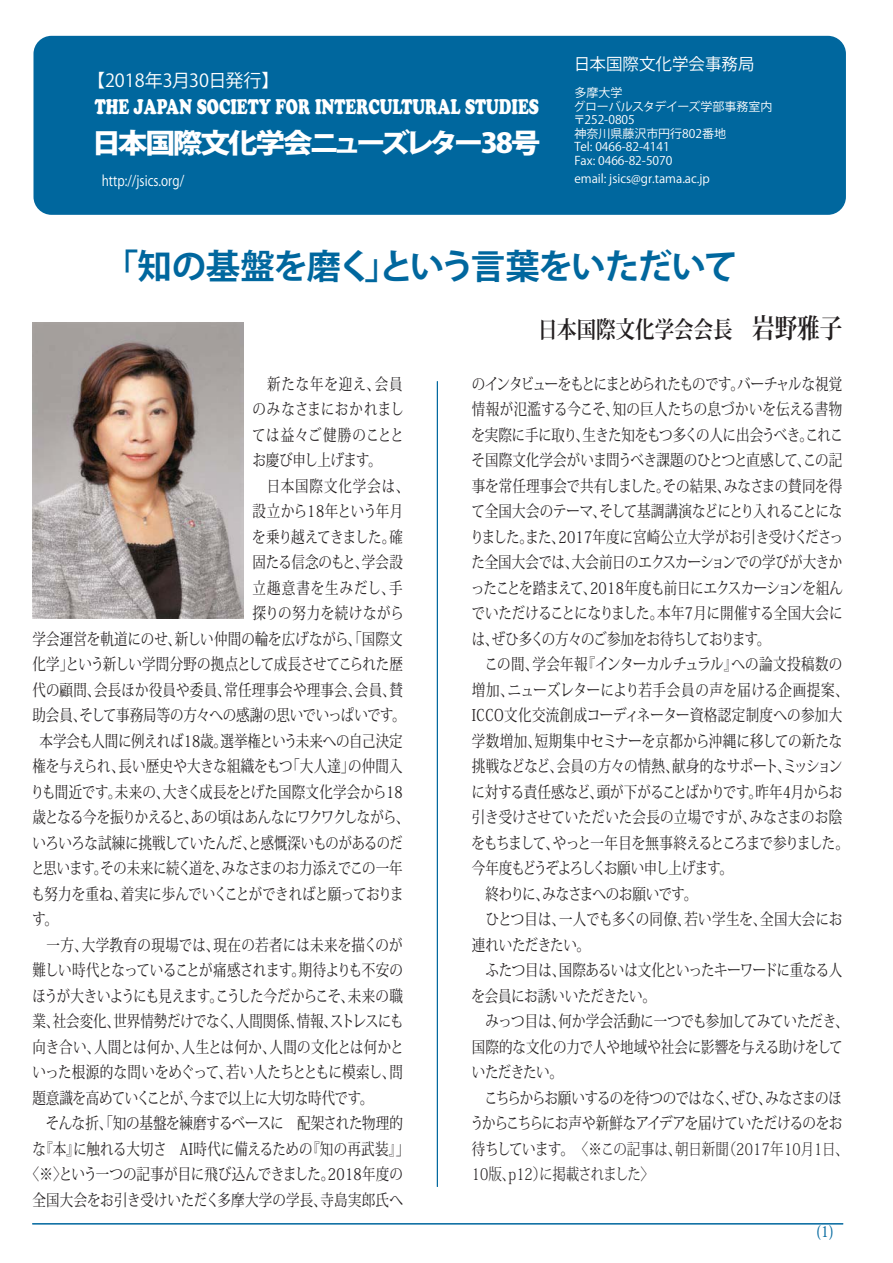
<style>
.page{position:relative;width:893px;height:1263px;background:#fff}
.page>*{position:absolute;margin:0;border:0;box-sizing:border-box;transform-origin:0 0}
.t1{font:34.5px "Koz Go Pr 6 N Bold 90 msp RKSJ H";letter-spacing:-.04em;color:#00679e}
.t2{font:27.3px "Koz Go Pr 6 N Heavy 90 msp RKSJ H";letter-spacing:-.085em;color:#fff;scale:1.09 1}
.t3{font:23.4px "Koz Min Pr 6 N Bold 90 msp RKSJ H";color:#231f20;scale:.83 1}
.t4{font:21px "Cooper Black Std";color:#fff;scale:.71 1}
.t5{font:18px "Koz Go Pr 6 N Regular 90 msp RKSJ H";color:#fff}
.t6{font:16.5px "Koz Go Pr 6 N Regular 90 msp RKSJ H";color:#fff}
.t7{font:16.2px/25.5px "Koz Min Pr 6 N Regular 90 msp RKSJ H";letter-spacing:-.01em;color:#231f20;scale:.83 1}
.t8{font:16.2px "Koz Min Pr 6 N Regular 90 msp RKSJ H";letter-spacing:-.03em;color:#231f20;scale:.83 1}
.t9{font:16.2px "Koz Min Pr 6 N Regular 90 msp RKSJ H";letter-spacing:.02em;color:#231f20;scale:.83 1}
.t10{font:16.2px "Koz Min Pr 6 N Regular 90 msp RKSJ H";letter-spacing:.01em;color:#231f20;scale:.83 1}
.t11{font:16.2px/25.5px "Koz Min Pr 6 N Light 90 msp RKSJ H";color:#231f20;scale:.83 1}
.t12{font:16.2px "Koz Min Pr 6 N Regular 90 msp RKSJ H";letter-spacing:-.05em;color:#231f20;scale:.83 1}
.t13{font:16.2px "Koz Min Pr 6 N Regular 90 msp RKSJ H";letter-spacing:-.04em;color:#231f20;scale:.83 1}
.t14{font:16.2px "Koz Min Pr 6 N Regular 90 msp RKSJ H";letter-spacing:-.01em;color:#231f20;scale:.82 1}
.t15{font:16.2px "Koz Min Pr 6 N Regular 90 msp RKSJ H";letter-spacing:-.065em;color:#231f20;scale:.83 1}
.t16{font:16.2px "Koz Min Pr 6 N Regular 90 msp RKSJ H";letter-spacing:.015em;color:#231f20;scale:.83 1}
.t17{font:16.2px "Koz Min Pr 6 N Regular 90 msp RKSJ H";letter-spacing:.025em;color:#231f20;scale:.83 1}
.t18{font:16.2px "Koz Min Pr 6 N Regular 90 msp RKSJ H";letter-spacing:.055em;color:#231f20;scale:.83 1}
.t19{font:16.2px "Koz Min Pr 6 N Regular 90 msp RKSJ H";letter-spacing:.05em;color:#231f20;scale:.83 1}
.t20{font:16.2px "Koz Min Pr 6 N Regular 90 msp RKSJ H";letter-spacing:.07em;color:#231f20;scale:.83 1}
.t21{font:16.2px "Koz Min Pr 6 N Regular 90 msp RKSJ H";letter-spacing:.075em;color:#231f20;scale:.83 1}
.t22{font:16.2px "Koz Min Pr 6 N Regular 90 msp RKSJ H";letter-spacing:.04em;color:#231f20;scale:.83 1}
.t23{font:15px "Koz Min Pr 6 N Regular 90 msp RKSJ H";color:#00679e}
.t24{font:14.4px "Koz Go Pr 6 N Regular 90 msp RKSJ H";color:#fff;scale:.83 1}
.t25{font:12px/13.5px "Koz Go Pr 6 N Regular 90 msp RKSJ H";color:#fff}
.s1{font-size:27px}
.s2{font-family:"Koz Min Pr 6 N Regular 90 msp RKSJ H"}
</style>
<div class="page">
<div style="left:33px;top:36px;width:813px;height:179px;background:#00679e;border-radius:18px"></div>
<img style="left:32px;top:323px;width:212px;height:296px">
<hr style="left:32px;top:1223px;width:811px;height:1px;background:#00679e">
<hr style="left:437px;top:381px;width:1px;height:806px;background:#00679e">
<p class="t5" style="left:87px;top:73px;width:194px">【2018年3月30日発行】</p>
<p class="t4" style="left:95px;top:95px;width:627px">THE JAPAN SOCIETY FOR INTERCULTURAL STUDIES</p>
<h2 class="t2" style="left:92px;top:133px;width:413px">日本国際文化学会ニューズレター38号</h2>
<p class="t6" style="left:574px;top:58px;width:182px">日本国際文化学会事務局</p>
<p class="t25" style="left:573px;top:88px;width:201px">多摩大学<br>グローバルスタデイーズ学部事務室内〒252-0805<br>神奈川県藤沢市円行802番地<br>Tel: 0466-82-4141<br>Fax: 0466-82-5070</p>
<p class="t24" style="left:102px;top:176px;width:101px">http://jsics.org/</p>
<p class="t25" style="left:574px;top:173px;width:137px">email: jsics@gr.tama.ac.jp</p>
<h1 class="t1" style="left:104px;top:253px;width:636px">「知の基盤を磨く」という言葉をいただいて</h1>
<p class="t18" style="left:253px;top:378px;width:182px">　新たな年を迎え、会員</p>
<p class="t9" style="left:252px;top:403px;width:184px">のみなさまにおかれまし</p>
<p class="t19" style="left:252px;top:429px;width:184px">ては益々ご健勝のことと</p>
<p class="t13" style="left:252px;top:454px;width:157px">お慶び申し上げます。</p>
<p class="t20" style="left:253px;top:480px;width:190px">　日本国際文化学会は、</p>
<p class="t7" style="left:253px;top:501px;width:183px">設立から18年という年月</p>
<p class="t12" style="left:252px;top:531px;width:183px">を乗り越えてきました。確</p>
<p class="t7" style="left:253px;top:552px;width:182px">固たる信念のもと、学会設</p>
<p class="t21" style="left:253px;top:582px;width:182px">立趣意書を生みだし、手</p>
<p class="t22" style="left:253px;top:607px;width:184px">探りの努力を続けながら</p>
<p class="t7" style="left:32px;top:628px;width:448px">学会運営を軌道にのせ、新しい仲間の輪を広げながら、「国際文</p>
<p class="t8" style="left:32px;top:658px;width:448px">化学」という新しい学問分野の拠点として成長させてこられた歴</p>
<p class="t16" style="left:32px;top:684px;width:448px">代の顧問、会長ほか役員や委員、常任理事会や理事会、会員、賛</p>
<p class="t7" style="left:32px;top:705px;width:451px">助会員、そして事務局等の方々への感謝の思いでいっぱいです。</p>
<p class="t7" style="left:39px;top:730px;width:439px">本学会も人間に例えれば18歳。選挙権という未来への自己決定</p>
<p class="t10" style="left:32px;top:760px;width:448px">権を与えられ、長い歴史や大きな組織をもつ「大人達」の仲間入</p>
<p class="t7" style="left:31px;top:781px;width:449px">りも間近です。未来の、大きく成長をとげた国際文化学会から18</p>
<p class="t12" style="left:32px;top:811px;width:455px">歳となる今を振りかえると、あの頃はあんなにワクワクしながら、</p>
<p class="t7" style="left:32px;top:832px;width:448px">いろいろな試練に挑戦していたんだ、と感慨深いものがあるのだ</p>
<p class="t14" style="left:31px;top:862px;width:455px">と思います。その未来に続く道を、みなさまのお力添えでこの一年</p>
<p class="t8" style="left:32px;top:888px;width:450px">も努力を重ね、着実に歩んでいくことができればと願っておりま</p>
<p class="t7" style="left:32px;top:909px;width:32px">す。</p>
<p class="t17" style="left:32px;top:939px;width:448px">　一方、大学教育の現場では、現在の若者には未来を描くのが</p>
<p class="t13" style="left:32px;top:964px;width:448px">難しい時代となっていることが痛感されます。期待よりも不安の</p>
<p class="t15" style="left:32px;top:990px;width:448px">ほうが大きいようにも見えます。こうした今だからこそ、未来の職</p>
<p class="t7" style="left:32px;top:1011px;width:449px">業、社会変化、世界情勢だけでなく、人間関係、情報、ストレスにも</p>
<p class="t9" style="left:32px;top:1041px;width:449px">向き合い、人間とは何か、人生とは何か、人間の文化とは何かと</p>
<p class="t7" style="left:32px;top:1062px;width:448px">いった根源的な問いをめぐって、若い人たちとともに模索し、問</p>
<p class="t8" style="left:32px;top:1092px;width:412px">題意識を高めていくことが、今まで以上に大切な時代です。</p>
<p class="t7" style="left:32px;top:1113px;width:448px">　そんな折、「知の基盤を練磨するベースに　配架された物理的</p>
<p class="t7" style="left:32px;top:1138px;width:456px">な『本』に触れる大切さ　AI時代に備えるための『知の再武装』」</p>
<p class="t10" style="left:26px;top:1168px;width:456px">〈※〉という一つの記事が目に飛び込んできました。2018年度の</p>
<p class="t9" style="left:32px;top:1194px;width:448px">全国大会をお引き受けいただく多摩大学の学長、寺島実郎氏へ</p>
<h3 class="t3" style="left:538px;top:321px;width:368px">日本国際文化学会会長　<span class="s1">岩野雅子</span></h3>
<p class="t7" style="left:470px;top:373px;width:457px">のインタビューをもとにまとめられたものです。バーチャルな視覚情報が氾濫する今こそ、知の巨人たちの息づかいを伝える書物を実際に手に取り、生きた知をもつ多くの人に出会うべき。これこそ国際文化学会がいま問うべき課題のひとつと直感して、この記事を常任理事会で共有しました。その結果、みなさまの賛同を得て全国大会のテーマ、そして基調講演などにとり入れることになりました。また、2017年度に宮崎公立大学がお引き受けくださった全国大会では、大会前日のエクスカーションでの学びが大きかったことを踏まえて、2018年度も前日にエクスカーションを組んでいただけることになりました。本年7月に開催する全国大会には、ぜひ多くの方々のご参加をお待ちしております。<br>　この間、学会年報『インターカルチュラル』への論文投稿数の増加、ニューズレターにより若手会員の声を届ける企画提案、<br>ICCO文化交流創成コーディネーター資格認定制度への参加大学数増加、短期集中セミナーを京都から沖縄に移しての新たな挑戦などなど、会員の方々の情熱、献身的なサポート、ミッションに対する責任感など、頭が下がることばかりです。昨年4月からお引き受けさせていただいた会長の立場ですが、みなさまのお陰をもちまして、やっと一年目を無事終えるところまで参りました。今年度もどうぞよろしくお願い申し上げます。<br>　終わりに、みなさまへのお願いです。<br>　ひとつ目は、一人でも多くの同僚、若い学生を、全国大会にお連れいただきたい。<br>　ふたつ目は、国際あるいは文化といったキーワードに重なる人を会員にお誘いいただきたい。<br>　みっつ目は、何か学会活動に一つでも参加してみていただき、国際的な文化の力で人や地域や社会に影響を与える助けをしていただきたい。<br>　こちらからお願いするのを待つのではなく、ぜひ、みなさまのほうからこちらにお声や新鮮なアイデアを届けていただけるのをお</p>
<p class="t11" style="left:472px;top:1138px;width:455px"><span class="s2">待ちしています。</span>〈※この記事は、朝日新聞（2017年10月1日、<br>10版、p12）に掲載されました〉</p>
<p class="t23" style="left:816px;top:1226px;width:20px">(1)</p>
</div>
